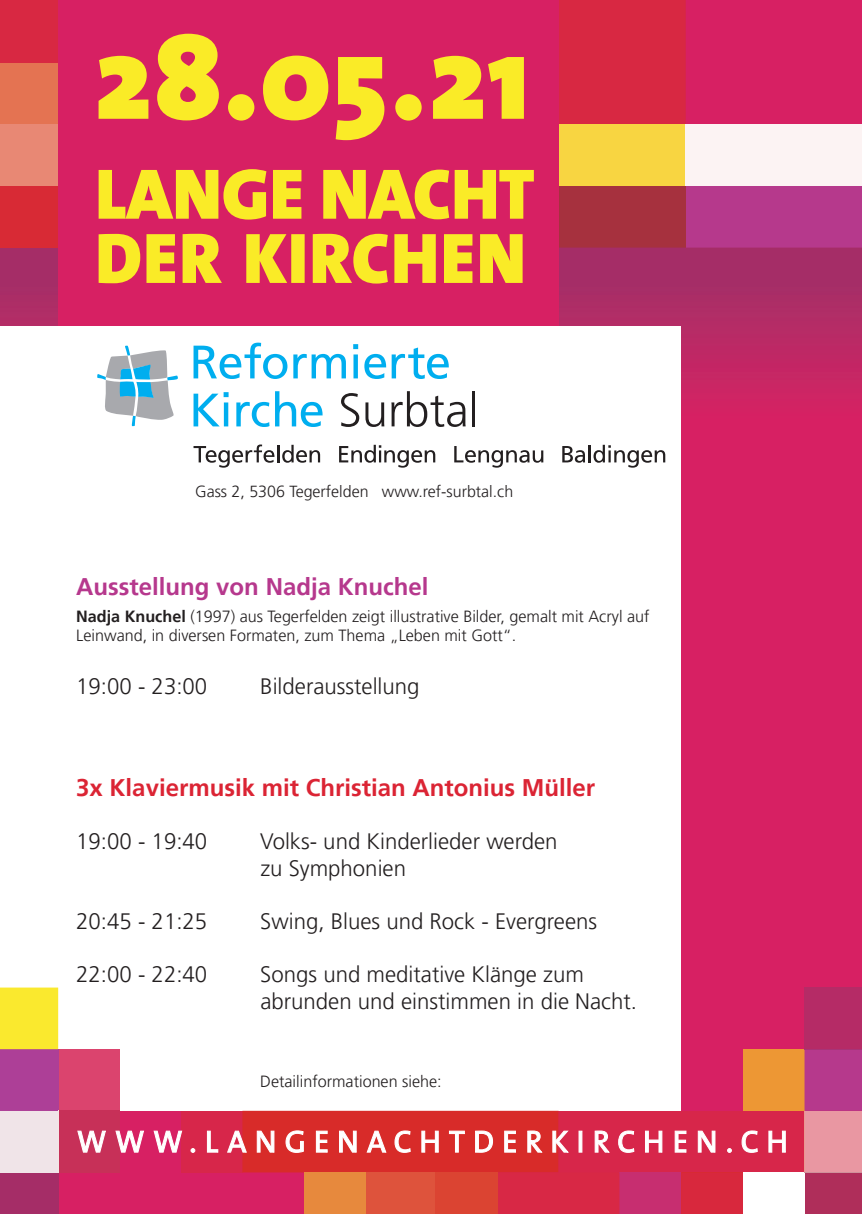
<style>
.page{position:relative;width:862px;height:1214px;background:#fff}
.page>*{position:absolute;margin:0;border:0;box-sizing:border-box;transform-origin:0 0}
.t1{font:700 24px "Frutiger LT Pro";color:#db2434}
.t2{font:700 24px "Frutiger LT Pro";color:#b6388d}
.t3{font:300 22.2px/26.6px "Frutiger LT Pro";color:#231f20}
.t4{font:300 16.2px/19.4px "Frutiger LT Pro";color:#231f20}
.t5{font:300 16px "Frutiger LT Pro";color:#231f20}
.s1{font-weight:700}
</style>
<div class="page">
<div style="left:0;top:0;width:862px;height:1213px;background:#d72063"></div>
<div style="left:0;top:0;width:686px;height:125px;background:#d82842"></div>
<div style="left:0;top:63px;width:208px;height:62px;background:#e47352"></div>
<div style="left:0;top:125px;width:208px;height:61px;background:#e88874"></div>
<div style="left:208px;top:125px;width:478px;height:61px;background:#f8d541"></div>
<div style="left:686px;top:125px;width:176px;height:61px;background:#fcf3f3"></div>
<div style="left:686px;top:186px;width:176px;height:61px;background:#b6398c"></div>
<div style="left:208px;top:186px;width:478px;height:61px;background:#a6313e"></div>
<svg style="left:0;top:247px;width:862px;height:146px"></svg>
<div style="left:0;top:186px;width:208px;height:61px;background:#d82a35"></div>
<div style="left:58px;top:0;width:500px;height:326px;background:#d72063"></div>
<svg style="left:99px;top:234px;width:423px;height:49px"></svg>
<svg style="left:99px;top:169px;width:435px;height:50px"></svg>
<div style="left:0;top:326px;width:681px;height:784px;background:#fff"></div>
<div style="left:58px;top:1049px;width:62px;height:61px;background:#db446e"></div>
<div style="left:0;top:1049px;width:58px;height:61px;background:#ad3f97"></div>
<div style="left:59px;top:1110px;width:60px;height:62px;background:#c73058"></div>
<svg style="left:58px;top:1110px;width:1px;height:62px"></svg>
<div style="left:0;top:987px;width:58px;height:62px;background:#fae92e"></div>
<div style="left:804px;top:987px;width:58px;height:62px;background:#b52b66"></div>
<div style="left:0;top:1172px;width:58px;height:41px;background:#a52d67"></div>
<div style="left:0;top:1110px;width:58px;height:62px;background:#f0e4e8"></div>
<svg style="left:77px;top:1049px;width:785px;height:164px"></svg>
<svg style="left:99px;top:34px;width:425px;height:106px"></svg>
<svg style="left:193px;top:444px;width:127px;height:23px"></svg>
<svg style="left:339px;top:445px;width:96px;height:22px"></svg>
<svg style="left:454px;top:446px;width:89px;height:21px"></svg>
<svg style="left:562px;top:445px;width:103px;height:22px"></svg>
<svg style="left:341px;top:393px;width:18px;height:34px"></svg>
<svg style="left:365px;top:402px;width:19px;height:25px"></svg>
<svg style="left:391px;top:391px;width:74px;height:36px"></svg>
<hr style="left:472px;top:391px;width:3px;height:35px;background:#231f20">
<svg style="left:193px;top:342px;width:94px;height:37px"></svg>
<svg style="left:293px;top:354px;width:53px;height:24px"></svg>
<div style="left:353px;top:354px;width:5px;height:24px;background:#00aeef"></div>
<svg style="left:353px;top:344px;width:5px;height:5px"></svg>
<svg style="left:364px;top:354px;width:22px;height:25px"></svg>
<svg style="left:392px;top:347px;width:57px;height:32px"></svg>
<svg style="left:193px;top:392px;width:35px;height:34px"></svg>
<svg style="left:236px;top:402px;width:33px;height:25px"></svg>
<svg style="left:275px;top:391px;width:47px;height:36px"></svg>
<svg style="left:97px;top:345px;width:81px;height:81px"></svg>
<p class="t5" style="left:195px;top:481px;width:320px">Gass 2, 5306 Tegerfelden www.ref-surbtal.ch</p>
<p class="t2" style="left:76px;top:572px;width:354px">Ausstellung von Nadja Knuchel</p>
<p class="t4" style="left:76px;top:606px;width:575px"><span class="s1">Nadja Knuchel</span> (1997) aus Tegerfelden zeigt illustrative Bilder, gemalt mit Acryl auf<br>Leinwand, in diversen Formaten, zum Thema „Leben mit Gott“.</p>
<p class="t3" style="left:76px;top:673px;width:132px">19:00 - 23:00</p>
<p class="t3" style="left:260px;top:673px;width:161px">Bilderausstellung</p>
<p class="t1" style="left:76px;top:773px;width:520px">3x Klaviermusik mit Christian Antonius Müller</p>
<p class="t3" style="left:76px;top:828px;width:132px">19:00 - 19:40</p>
<p class="t3" style="left:260px;top:828px;width:299px">Volks- und Kinderlieder werden zu Symphonien</p>
<p class="t3" style="left:76px;top:908px;width:132px">20:45 - 21:25</p>
<p class="t3" style="left:260px;top:908px;width:338px">Swing, Blues und Rock - Evergreens</p>
<p class="t3" style="left:76px;top:961px;width:132px">22:00 - 22:40</p>
<p class="t3" style="left:260px;top:961px;width:378px">Songs und meditative Klänge zum abrunden und einstimmen in die Nacht.</p>
<p class="t4" style="left:260px;top:1071px;width:183px">Detailinformationen siehe:</p>
</div>
